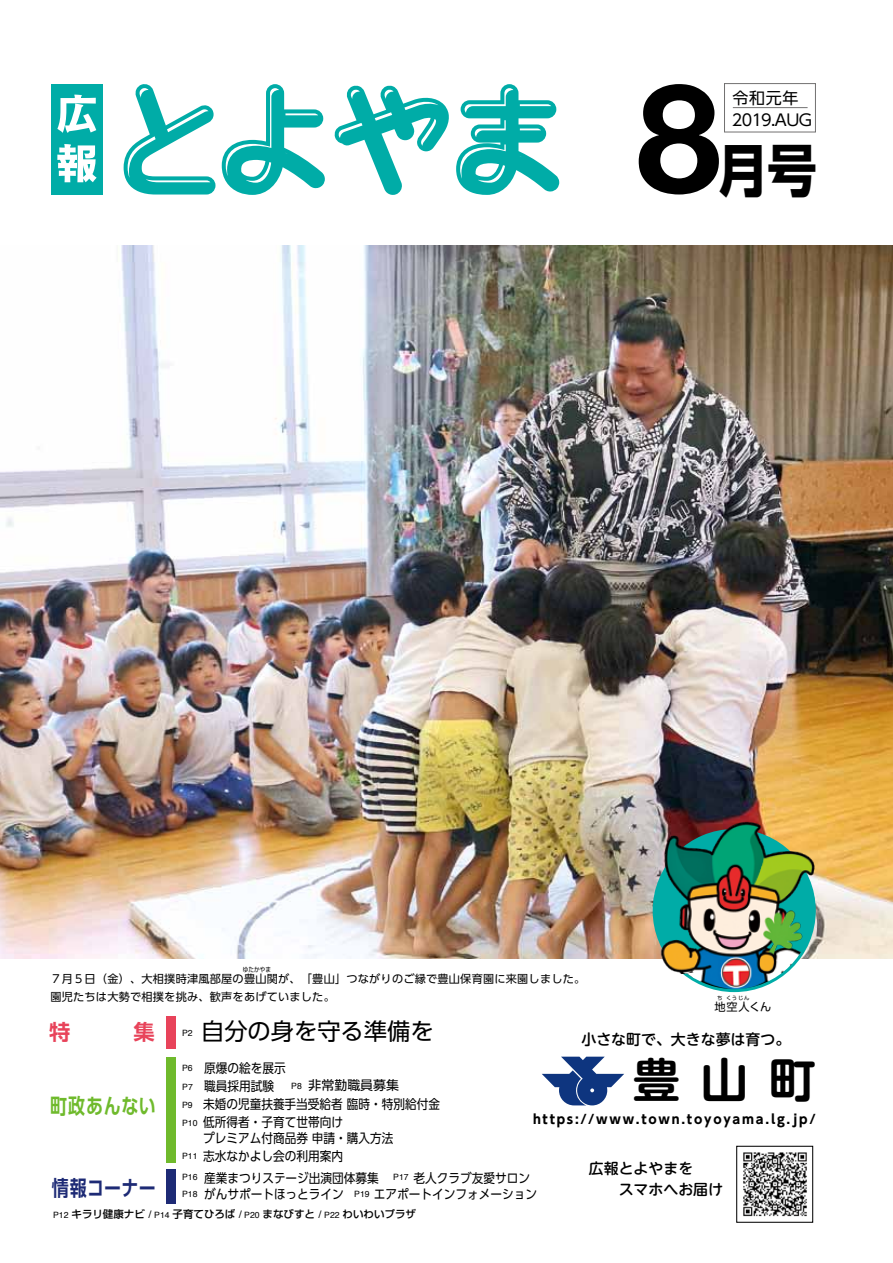
<style>
.page{position:relative;width:893px;height:1263px;background:#fff}
.page>*{position:absolute;margin:0;border:0;box-sizing:border-box;transform-origin:0 0}
.t1{font:700 151.95px "Helvetica Neue";color:#000}
.t2{font:700 57.3px "UD Shin Go Pro";color:#000;scale:.87 1}
.t3{font:700 47.25px "UD Shin M Go Pro De";color:#000}
.t4{font:23.25px "UD Shin Go Pro";color:#000}
.t5{font:700 21.3px "UD Shin Go Pro De";letter-spacing:.04em;color:#6fba2c;scale:.8 1}
.t6{font:700 21.3px "UD Shin Go Pro De";letter-spacing:.015em;color:#1d2a75;scale:.8 1}
.t7{font:700 21.3px "UD Shin Go Pro De";color:#e8435a}
.t8{font:15.9px/21.9px "UD Shin Go Pro";letter-spacing:-.03em;color:#000}
.t9{font:500 14.85px/20.9px "UD Shin M Go Pro";color:#000;text-align:center}
.t10{font:12.9px/15.6px "UD Shin Go Pro";color:#000;scale:.9 1}
.t11{font:12.9px "UD Shin Go Pro";color:#000}
.t12{font:700 12.6px "UD Shin Go Pro";letter-spacing:.14em;color:#000}
.t13{font:11.1px/18px "UD Shin Go Pro";letter-spacing:.02em;color:#000}
.t14{font:500 10.5px "Shin Go Pr 6";color:#000}
.t15{font:8.7px/17.9px "Helvetica";color:#000}
.t16{font:6.6px "UD Shin Go Pro";letter-spacing:.02em;color:#000;scale:.85 1}
.t17{font:5.25px "UD Shin Go Pro";color:#000}
.s1{font-size:10.5px}
</style>
<div class="page">
<img style="left:743px;top:1152px;width:64px;height:65px">
<div style="left:736px;top:1146px;width:77px;height:77px;border:1px solid #000"></div>
<div style="left:52px;top:84px;width:51px;height:111px;background:#00aca7"></div>
<svg style="left:57px;top:95px;width:39px;height:38px"></svg>
<svg style="left:57px;top:144px;width:40px;height:38px"></svg>
<img style="left:0;top:246px;width:892px;height:713px">
<div style="left:166px;top:1016px;width:10px;height:33px;background:#e8435a"></div>
<div style="left:166px;top:1057px;width:10px;height:105px;background:#6fba2c"></div>
<div style="left:724px;top:83px;width:92px;height:49px;border:1px solid #727171"></div>
<div style="left:166px;top:1169px;width:10px;height:34px;background:#1d2a75"></div>
<hr style="left:733px;top:107px;width:75px;height:1px;background:#727171">
<svg style="left:124px;top:84px;width:91px;height:110px"></svg>
<svg style="left:222px;top:84px;width:103px;height:111px"></svg>
<svg style="left:456px;top:84px;width:103px;height:111px"></svg>
<svg style="left:334px;top:85px;width:115px;height:110px"></svg>
<img style="left:639px;top:815px;width:193px;height:174px">
<svg style="left:685px;top:972px;width:14px;height:11px"></svg>
<svg style="left:542px;top:1057px;width:82px;height:48px"></svg>
<h1 class="t1" style="left:637px;top:19px;width:86px">8</h1>
<p class="t8" style="left:732px;top:86px;width:82px">令和元年<br>2019.AUG</p>
<h2 class="t2" style="left:718px;top:124px;width:115px">月号</h2>
<p class="t16" style="left:243px;top:964px;width:35px">ゆたかやま</p>
<p class="t13" style="left:50px;top:970px;width:536px">７月５日（金）、大相撲時津風部屋の豊山関が、「豊山」つながりのご縁で豊山保育園に来園しました。園児たちは大勢で相撲を挑み、歓声をあげていました。</p>
<p class="t17" style="left:726px;top:994px;width:25px">くうじん</p>
<p class="t17" style="left:717px;top:994px;width:7px">ち</p>
<p class="t9" style="left:581px;top:1028px;width:210px">小さな町で、大きな夢は育つ。</p>
<h3 class="t3" style="left:633px;top:1041px;width:185px">豊山町</h3>
<h3 class="t3" style="left:667px;top:1041px;width:117px">　　</h3>
<p class="t12" style="left:533px;top:1108px;width:284px">https://www.town.toyoyama.lg.jp/</p>
<p class="t9" style="left:559px;top:1157px;width:166px">広報とよやまを<br>　　　　スマホへお届け</p>
<p class="t13" style="left:714px;top:998px;width:58px">地空人くん</p>
<h3 class="t4" style="left:201px;top:1013px;width:234px">自分の身を守る準備を</h3>
<h3 class="t7" style="left:133px;top:1015px;width:23px">集</h3>
<p class="t15" style="left:182px;top:1024px;width:12px">P2</p>
<p class="t15" style="left:182px;top:1059px;width:12px">P6</p>
<p class="t10" style="left:204px;top:1060px;width:92px">原爆の絵を展示</p>
<p class="t11" style="left:308px;top:1075px;width:92px">非常勤職員募集</p>
<p class="t10" style="left:204px;top:1078px;width:79px">職員採用試験</p>
<p class="t15" style="left:291px;top:1077px;width:12px">P8</p>
<p class="t15" style="left:182px;top:1078px;width:12px">P7</p>
<h3 class="t5" style="left:50px;top:1089px;width:133px">町政あんない</h3>
<p class="t10" style="left:203px;top:1096px;width:265px">未婚の児童扶養手当受給者臨時・特別給付金</p>
<p class="t15" style="left:182px;top:1096px;width:17px">P9<br>P10</p>
<p class="t10" style="left:203px;top:1114px;width:213px">低所得者・子育て世帯向け<br>プレミアム付商品券申請・購入方法</p>
<p class="t10" style="left:204px;top:1170px;width:196px">産業まつりステージ出演団体募集</p>
<p class="t10" style="left:203px;top:1148px;width:157px">志水なかよし会の利用案内</p>
<p class="t15" style="left:182px;top:1147px;width:17px">P11</p>
<p class="t10" style="left:413px;top:1170px;width:131px">老人クラブ友愛サロン</p>
<p class="t15" style="left:182px;top:1168px;width:17px">P16</p>
<p class="t15" style="left:393px;top:1168px;width:17px">P17</p>
<h3 class="t6" style="left:52px;top:1171px;width:131px">情報コーナー</h3>
<p class="t10" style="left:204px;top:1186px;width:157px">がんサポートほっとライン</p>
<p class="t10" style="left:374px;top:1186px;width:183px">エアポートインフォメーション</p>
<p class="t15" style="left:182px;top:1185px;width:17px">P18</p>
<p class="t15" style="left:354px;top:1185px;width:17px">P19</p>
<p class="t14" style="left:343px;top:1206px;width:75px">わいわいプラザ</p>
<p class="t14" style="left:263px;top:1206px;width:54px">まなびすと</p>
<p class="t14" style="left:173px;top:1206px;width:64px">子育てひろば</p>
<p class="t14" style="left:72px;top:1206px;width:75px">キラリ健康ナビ</p>
<p class="t15" style="left:148px;top:1206px;width:23px">P<span class="s1">/</span> 14</p>
<p class="t15" style="left:239px;top:1206px;width:22px">P<span class="s1">/</span> 20</p>
<p class="t15" style="left:318px;top:1206px;width:23px">P<span class="s1">/</span> 22</p>
<p class="t15" style="left:53px;top:1206px;width:17px">P12</p>
</div>
